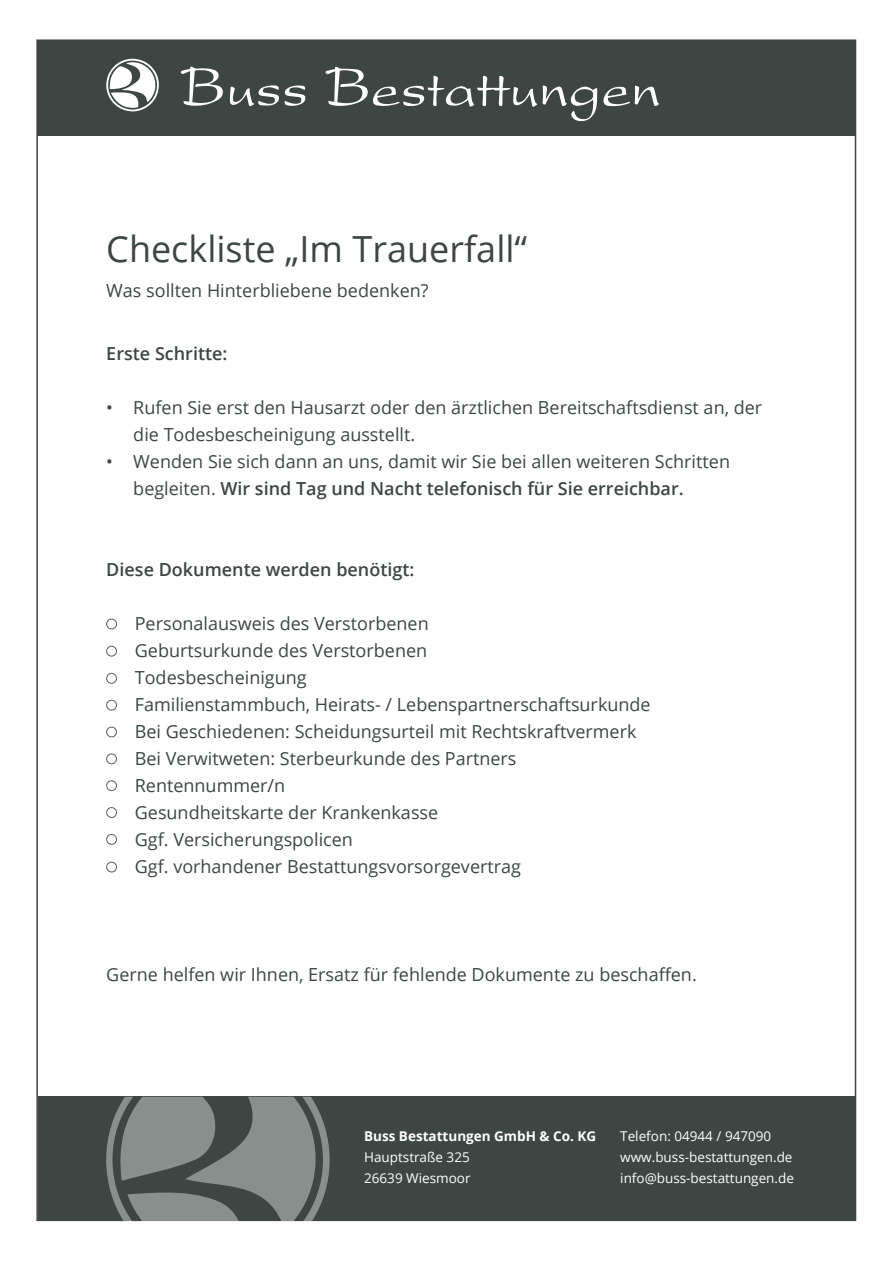
<style>
.page{position:relative;width:893px;height:1263px;background:#fff}
.page>*{position:absolute;margin:0;border:0;box-sizing:border-box;transform-origin:0 0}
.t1{font:36px "Open Sans";color:#3d4643}
.t2{font:18px/27px "Open Sans";color:#3d4643}
.t3{font:600 18px "Open Sans";color:#3d4643}
.t4{font:13.5px/21px "Open Sans";color:#fff}
.t5{font:700 13.5px "Open Sans";color:#fff}
.s1{font-weight:600}
</style>
<div class="page">
<div style="left:38px;top:1097px;width:817px;height:124px;background:#3d4643"></div>
<div style="left:37px;top:40px;width:818px;height:96px;background:#3d4643"></div>
<svg style="left:106px;top:1097px;width:224px;height:125px"></svg>
<div style="left:106px;top:619px;width:11px;height:10px;border:1px solid #655b55;border-radius:50%"></div>
<div style="left:106px;top:646px;width:11px;height:10px;border:1px solid #655b55;border-radius:50%"></div>
<div style="left:106px;top:673px;width:11px;height:11px;border:1px solid #655b55;border-radius:50%"></div>
<div style="left:106px;top:700px;width:11px;height:10px;border:1px solid #655b55;border-radius:50%"></div>
<div style="left:106px;top:727px;width:11px;height:10px;border:1px solid #655b55;border-radius:50%"></div>
<div style="left:106px;top:753px;width:11px;height:11px;border:1px solid #655b55;border-radius:50%"></div>
<div style="left:106px;top:780px;width:11px;height:11px;border:1px solid #655b55;border-radius:50%"></div>
<div style="left:106px;top:807px;width:11px;height:11px;border:1px solid #655b55;border-radius:50%"></div>
<div style="left:106px;top:834px;width:11px;height:11px;border:1px solid #655b55;border-radius:50%"></div>
<div style="left:106px;top:862px;width:11px;height:10px;border:1px solid #655b55;border-radius:50%"></div>
<svg style="left:181px;top:66px;width:42px;height:40px"></svg>
<svg style="left:603px;top:86px;width:56px;height:21px"></svg>
<svg style="left:230px;top:85px;width:76px;height:21px"></svg>
<svg style="left:325px;top:67px;width:272px;height:55px"></svg>
<svg style="left:106px;top:59px;width:53px;height:53px"></svg>
<h1 class="t1" style="left:106px;top:224px;width:422px">Checkliste „Im Trauerfall“</h1>
<p class="t2" style="left:106px;top:277px;width:324px">Was sollten Hinterbliebene bedenken?</p>
<p class="t3" style="left:106px;top:341px;width:123px">Erste Schritte:</p>
<p class="t2" style="left:133px;top:393px;width:630px;text-indent:-27px">• Rufen Sie erst den Hausarzt oder den ärztlichen Bereitschaftsdienst an, der die Todesbescheinigung ausstellt.</p>
<p class="t2" style="left:133px;top:447px;width:598px;text-indent:-27px">• Wenden Sie sich dann an uns, damit wir Sie bei allen weiteren Schritten begleiten. <span class="s1">Wir sind Tag und Nacht telefonisch für Sie erreichbar.</span></p>
<p class="t3" style="left:106px;top:557px;width:310px">Diese Dokumente werden benötigt:</p>
<p class="t2" style="left:135px;top:609px;width:517px">Personalausweis des Verstorbenen<br>Geburtsurkunde des Verstorbenen<br>Todesbescheinigung<br>Familienstammbuch, Heirats- / Lebenspartnerschaftsurkunde Bei Geschiedenen: Scheidungsurteil mit Rechtskraftvermerk Bei Verwitweten: Sterbeurkunde des Partners Rentennummer/n<br>Gesundheitskarte der Krankenkasse<br>Ggf. Versicherungspolicen<br>Ggf. vorhandener Bestattungsvorsorgevertrag</p>
<p class="t2" style="left:106px;top:960px;width:592px">Gerne helfen wir Ihnen, Ersatz für fehlende Dokumente zu beschaffen.</p>
<p class="t5" style="left:364px;top:1127px;width:234px">Buss Bestattungen GmbH &amp; Co. KG</p>
<p class="t4" style="left:364px;top:1146px;width:108px">Hauptstraße 325<br>26639 Wiesmoor</p>
<p class="t4" style="left:620px;top:1125px;width:175px">Telefon: 04944 / 947090 www.buss-bestattungen.de info@buss-bestattungen.de</p>
</div>
